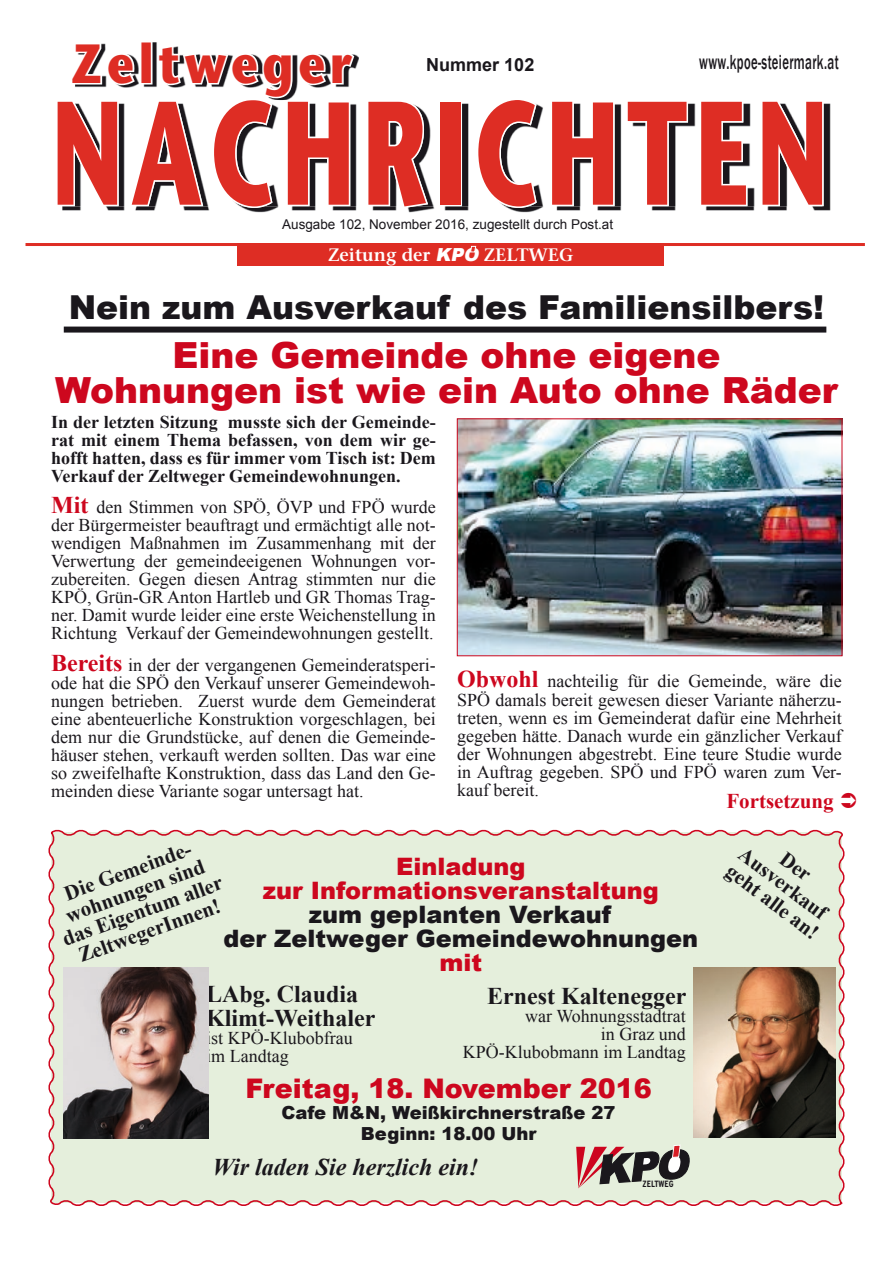
<style>
.page{position:relative;width:893px;height:1263px;background:#fff}
.page>*{position:absolute;margin:0;border:0;box-sizing:border-box;transform-origin:0 0}
.t1{font:700 147px "Stone Sans";letter-spacing:.085em;color:#de2d24;scale:.65 1}
.t2{font:700 55.05px "Stone Sans";letter-spacing:.1em;color:#de2d24;scale:.85 1}
.t3{font:900 36px/34.5px "Arial";color:#cd071e;text-align:center}
.t4{font:900 33px "Arial";color:#1a171c}
.t5{font:900 27px "Arial";color:#cd071e}
.t6{font:900 24px/24px "Arial";color:#1a171c;text-align:center}
.t7{font:700 24px/24px "Times New Roman";color:#1a171c}
.t8{font:900 24px/24px "Arial";color:#cd071e;text-align:center}
.t9{font:italic 700 24px "Times New Roman";color:#1a171c}
.t10{font:700 21px/21px "Times New Roman";color:#1a171c;text-align:center}
.t11{font:500 21px "Franklin Gothic";letter-spacing:.03em;color:#1a171c;scale:.6 1}
.t12{font:700 21px "Times New Roman";color:#cd071e}
.t13{font:18px/18px "Times New Roman";color:#1a171c;text-align:justify}
.t14{font:700 18px/18px "Times New Roman";color:#1a171c;text-align:justify}
.t15{font:900 18px/21px "Arial";color:#1a171c;text-align:center}
.t16{font:600 18px "Stone Serif";color:#fff}
.t17{font:700 18px "Arial";color:#1a171c}
.t18{font:13.5px "Arial";color:#1a171c}
.t19{font:700 condensed 9.15px "Interstate";color:#1a171c}
.s1{font-family:"Arial";font-weight:900;font-style:italic}
.s2{font-weight:700;font-size:24px;color:#cd071e}
</style>
<div class="page">
<img style="left:459px;top:421px;width:381px;height:233px">
<div style="left:64px;top:327px;width:762px;height:6px;background:#1a171c"></div>
<div style="left:48px;top:829px;width:797px;height:377px;background:#e5efdc"></div>
<svg style="left:576px;top:1144px;width:116px;height:44px;background:#9f8b86"></svg>
<img style="left:62px;top:103px;width:768px;height:109px">
<svg style="left:62px;top:102px;width:762px;height:106px"></svg>
<img style="left:121px;top:42px;width:238px;height:46px">
<img style="left:246px;top:100px;width:36px;height:1px">
<svg style="left:75px;top:42px;width:62px;height:45px"></svg>
<div style="left:140px;top:41px;width:13px;height:44px;border:3px solid #fff"></div>
<svg style="left:156px;top:43px;width:200px;height:57px"></svg>
<hr style="left:26px;top:243px;width:839px;height:3px;background:#de2d24">
<div style="left:237px;top:244px;width:427px;height:22px;background:#de2d24"></div>
<svg style="left:470px;top:246px;width:7px;height:7px"></svg>
<img style="left:693px;top:968px;width:143px;height:169px">
<img style="left:64px;top:968px;width:144px;height:170px">
<h2 class="t2" style="left:71px;top:29px;width:332px">Zeltweger</h2>
<p class="t17" style="left:426px;top:52px;width:110px">Nummer 102</p>
<p class="t11" style="left:699px;top:49px;width:234px">www.kpoe-steiermark.at</p>
<h1 class="t1" style="left:52px;top:60px;width:1195px">NACHRICHTEN</h1>
<p class="t18" style="left:282px;top:216px;width:332px">Ausgabe 102, November 2016, zugestellt durch Post.at</p>
<p class="t16" style="left:328px;top:243px;width:247px">Zeitung der <span class="s1">KPO</span>ZELTWEG</p>
<h3 class="t4" style="left:69px;top:283px;width:757px">Nein zum Ausverkauf des Familiensilbers!</h3>
<h3 class="t3" style="left:55px;top:337px;width:784px">Eine Gemeinde ohne eigene<br>Wohnungen ist wie ein Auto ohne Räder</h3>
<p class="t14" style="left:51px;top:412px;width:386px">In der letzten Sitzung musste sich der Gemeinde&shy;rat mit einem Thema befassen, von dem wir ge&shy;hofft hatten, dass es für immer vom Tisch ist: Dem Verkauf der Zeltweger Gemeindewohnungen.</p>
<p class="t13" style="left:51px;top:498px;width:386px"><span class="s2">Mit</span> den Stimmen von SPÖ, ÖVP und FPÖ wurde der Bürgermeister beauftragt und ermächtigt alle not&shy;wendigen Maßnahmen im Zusammenhang mit der Verwertung der gemeindeeigenen Wohnungen vor&shy;zubereiten. Gegen diesen Antrag stimmten nur die KPÖ, Grün-GR Anton Hartleb und GR Thomas Trag&shy;ner. Damit wurde leider eine erste Weichenstellung in Richtung Verkauf der Gemeindewohnungen gestellt.</p>
<p class="t13" style="left:51px;top:655px;width:386px"><span class="s2">Bereits</span> in der der vergangenen Gemeinderatsperi&shy;ode hat die SPÖ den Verkauf unserer Gemeindewoh&shy;nungen betrieben. Zuerst wurde dem Gemeinderat eine abenteuerliche Konstruktion vorgeschlagen, bei dem nur die Grundstücke, auf denen die Gemeinde&shy;häuser stehen, verkauft werden sollten. Das war eine so zweifelhafte Konstruktion, dass das Land den Ge&shy;meinden diese Variante sogar untersagt hat.</p>
<p class="t13" style="left:457px;top:672px;width:386px"><span class="s2">Obwohl</span> nachteilig für die Gemeinde, wäre die SPÖ damals bereit gewesen dieser Variante näherzu&shy;treten, wenn es im Gemeinderat dafür eine Mehrheit gegeben hätte. Danach wurde ein gänzlicher Verkauf der Wohnungen abgestrebt. Eine teure Studie wurde in Auftrag gegeben. SPÖ und FPÖ waren zum Ver&shy;kauf bereit.</p>
<p class="t12" style="left:726px;top:787px;width:109px">Fortsetzung</p>
<p class="t10" style="left:45px;top:890px;width:171px;rotate:-20deg">Die Gemeinde&shy;wohnungen sind das Eigentum aller<br>ZeltwegerInnen!</p>
<h3 class="t8" style="left:263px;top:854px;width:398px">Einladung<br>zur Informationsveranstaltung</h3>
<h3 class="t6" style="left:223px;top:902px;width:476px">zum geplanten Verkauf<br>der Zeltweger Gemeindewohnungen</h3>
<h3 class="t8" style="left:439px;top:950px;width:44px">mit</h3>
<h3 class="t7" style="left:206px;top:981px;width:171px">LAbg. Claudia<br>Klimt-Weithaler</h3>
<p class="t13" style="left:206px;top:1028px;width:148px">ist KPÖ-Klubobfrau im Landtag</p>
<h3 class="t5" style="left:245px;top:1069px;width:408px">Freitag, 18. November 2016</h3>
<p class="t15" style="left:282px;top:1102px;width:335px">Cafe M&amp;N, Weißkirchnerstraße 27<br>Beginn: 18.00 Uhr</p>
<h3 class="t9" style="left:213px;top:1150px;width:267px">Wir laden Sie herzlich ein!</h3>
<p class="t19" style="left:643px;top:1179px;width:32px">ZELTwEg</p>
<h3 class="t7" style="left:487px;top:983px;width:201px">Ernest Kaltenegger</h3>
<p class="t13" style="left:463px;top:1006px;width:224px;text-align:right">war Wohnungsstadtrat<br>in Graz und<br>KPÖ-Klubobmann im Landtag</p>
<p class="t10" style="left:748px;top:842px;width:106px;rotate:37deg">Ausverkauf</p>
<p class="t10" style="left:767px;top:817px;width:111px;line-height:42px;rotate:37deg">Der<br>geht alle an!</p>
</div>
